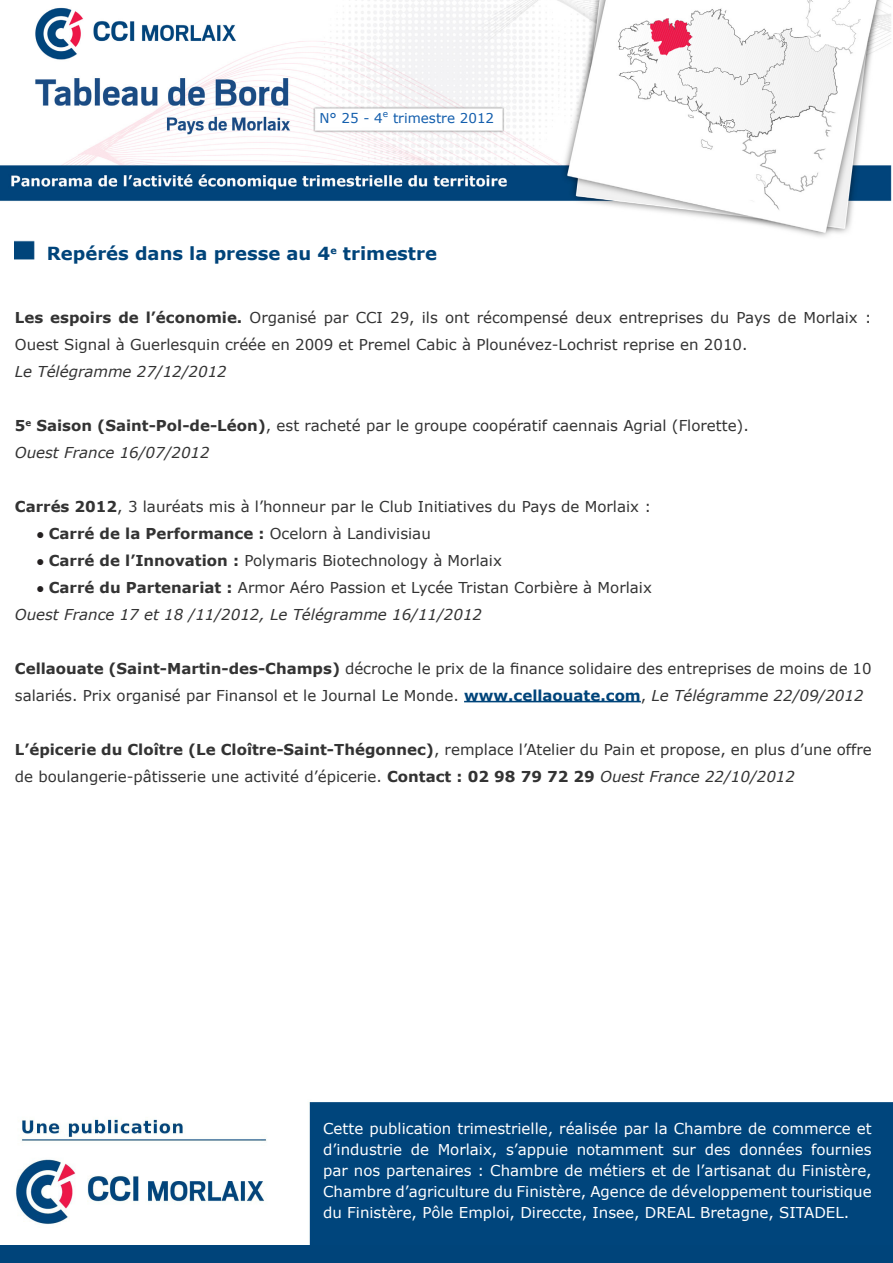
<style>
.page{position:relative;width:893px;height:1263px;background:#fff}
.page>*{position:absolute;margin:0;border:0;box-sizing:border-box;transform-origin:0 0}
.titres_puce_bleu{font:700 18px "Verdana";color:#00447a}
.content{font:15px/27px "Verdana";color:#333}
.content-2{font:15px/21px "Verdana";color:#fff;text-align:justify}
.content-3{font:italic 15px "Verdana";color:#333}
.content-4{font:700 15px "Verdana";color:#333}
.t1{font:13.5px "Verdana";color:#135ead}
.s1{font-weight:700}
.s2{font-style:italic}
.s3{font-size:12px;color:#231f20}
.s4{font-weight:400}
.s5{font-weight:700;font-size:12px;color:#231f20}
.s6{font-weight:700;color:#00447a}
</style>
<div class="page">
<img style="left:0;top:1102px;width:893px;height:144px">
<img style="left:0;top:0;width:892px;height:237px">
<div style="left:0;top:1246px;width:893px;height:17px;background:#00447a"></div>
<img style="left:15px;top:232px;width:27px;height:28px">
<hr style="left:464px;top:701px;width:177px;height:1px;background:#00447a">
<p class="t1" style="left:319px;top:109px;width:176px">N° 25 - 4<sup>e</sup> trimestre 2012</p>
<p class="titres_puce_bleu" style="left:47px;top:240px;width:392px">Repérés dans la presse au 4<sup>e</sup> trimestre</p>
<p class="content" style="left:15px;top:303px;width:858px"><span class="s1">Les espoirs de l’économie.</span> Organisé par CCI 29, ils ont récompensé deux entreprises du Pays de Morlaix :<br>Ouest Signal à Guerlesquin créée en 2009 et Premel Cabic à Plounévez-Lochrist reprise en 2010.</p>
<p class="content-3" style="left:15px;top:361px;width:213px">Le Télégramme 27/12/2012</p>
<p class="content" style="left:15px;top:411px;width:735px"><span class="s1">5</span><sup>e</sup> <span class="s1">Saison (Saint-Pol-de-Léon)</span>, est racheté par le groupe coopératif caennais Agrial (Florette).<br><span class="s2">Ouest France 16/07/2012</span></p>
<p class="content" style="left:15px;top:492px;width:638px"><span class="s1">Carrés 2012</span>, 3 lauréats mis à l’honneur par le Club Initiatives du Pays de Morlaix :</p>
<p class="content-4" style="left:36px;top:522px;width:396px"><span class="s3">•</span> Carré de la Performance : <span class="s4">Ocelorn à Landivisiau</span></p>
<p class="content" style="left:36px;top:546px;width:467px"><span class="s5">•</span> <span class="s1">Carré de l’Innovation :</span> Polymaris Biotechnology à Morlaix</p>
<p class="content" style="left:36px;top:573px;width:617px"><span class="s5">•</span> <span class="s1">Carré du Partenariat :</span> Armor Aéro Passion et Lycée Tristan Corbière à Morlaix</p>
<p class="content-3" style="left:15px;top:604px;width:469px">Ouest France 17 et 18 /11/2012, Le Télégramme 16/11/2012</p>
<p class="content" style="left:15px;top:654px;width:858px"><span class="s1">Cellaouate (Saint-Martin-des-Champs)</span> décroche le prix de la finance solidaire des entreprises de moins de 10 salariés. Prix organisé par Finansol et le Journal Le Monde. <span class="s6">www.cellaouate.com</span>, <span class="s2">Le Télégramme 22/09/2012</span></p>
<p class="content" style="left:15px;top:735px;width:858px"><span class="s1">L’épicerie du Cloître (Le Cloître-Saint-Thégonnec)</span>, remplace l’Atelier du Pain et propose, en plus d’une offre de boulangerie-pâtisserie une activité d’épicerie. <span class="s1">Contact : 02 98 79 72 29</span> <span class="s2">Ouest France 22/10/2012</span></p>
<p class="content-2" style="left:323px;top:1118px;width:550px">Cette publication trimestrielle, réalisée par la Chambre de commerce et d’industrie de Morlaix, s’appuie notamment sur des données fournies par nos partenaires : Chambre de métiers et de l’artisanat du Finistère, Chambre d’agriculture du Finistère, Agence de développement touristique du Finistère, Pôle Emploi, Direccte, Insee, DREAL Bretagne, SITADEL.</p>
</div>
